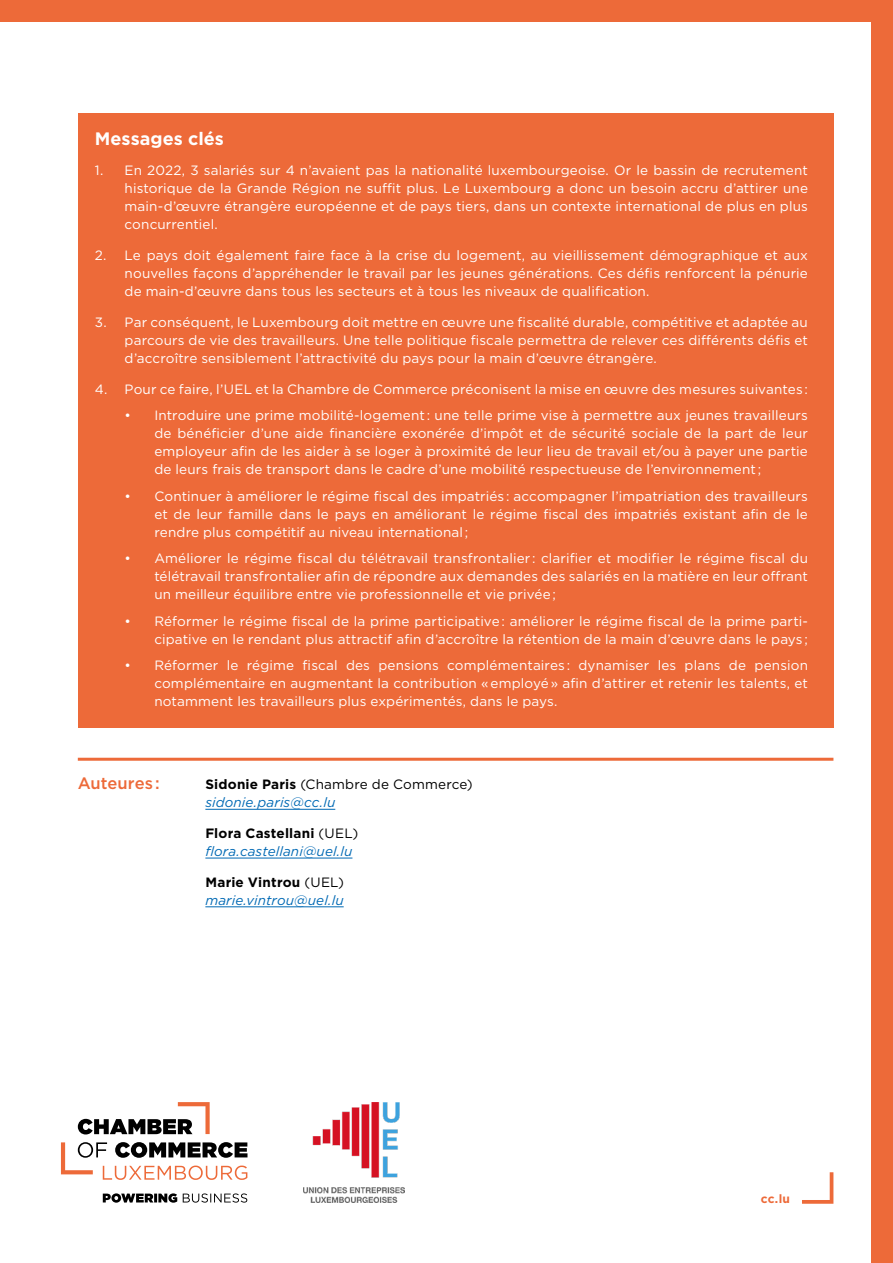
<style>
.page{position:relative;width:893px;height:1263px;background:#fff}
.page>*{position:absolute;margin:0;border:0;box-sizing:border-box;transform-origin:0 0}
.t1{font:700 18px "Gotham";color:#fff}
.t2{font:500 16.5px "Gotham";letter-spacing:.005em;color:#ed6a39}
.t3{font:13.5px/18px "Gotham";letter-spacing:.01em;color:#fff;text-align:justify}
.t4{font:italic 13.5px/18px "Gotham";letter-spacing:.01em;color:#0069b4}
.t5{font:13.5px/18px "Gotham";letter-spacing:.015em;color:#000}
.t6{font:700 12px "Gotham";color:#ed6a39}
.s1{font-weight:700}
.s2{font-style:italic;color:#0069b4}
.s3{font-weight:700;font-style:normal;color:#000}
.s4{font-style:normal;color:#000}
</style>
<div class="page">
<div style="left:0;top:0;width:893px;height:21px;background:#ed6a39"></div>
<div style="left:872px;top:0;width:21px;height:1263px;background:#ed6a39"></div>
<svg style="left:802px;top:1172px;width:32px;height:32px"></svg>
<hr style="left:205px;top:809px;width:130px;height:1px;background:#0069b4">
<hr style="left:205px;top:858px;width:147px;height:1px;background:#0069b4">
<hr style="left:205px;top:906px;width:139px;height:1px;background:#0069b4">
<div style="left:78px;top:113px;width:755px;height:614px;background:#ed6a39"></div>
<hr style="left:78px;top:758px;width:755px;height:3px;background:#ed6a39">
<svg style="left:78px;top:1102px;width:132px;height:33px"></svg>
<svg style="left:61px;top:1142px;width:187px;height:38px"></svg>
<svg style="left:103px;top:1193px;width:145px;height:10px"></svg>
<img style="left:304px;top:1102px;width:101px;height:101px">
<h1 class="t1" style="left:95px;top:128px;width:131px">Messages clés</h1>
<p class="t3" style="left:125px;top:161px;width:685px;text-indent:-30px">1. En 2022, 3 salariés sur 4 n’avaient pas la nationalité luxembourgeoise. Or le bassin de recrutement historique de la Grande Région ne suffit plus. Le Luxembourg a donc un besoin accru d’attirer une main-d’œuvre étrangère européenne et de pays tiers, dans un contexte international de plus en plus concurrentiel.</p>
<p class="t3" style="left:125px;top:246px;width:685px;text-indent:-30px">2. Le pays doit également faire face à la crise du logement, au vieillissement démographique et aux nouvelles façons d’appréhender le travail par les jeunes générations. Ces défis renforcent la pénurie de main-d’œuvre dans tous les secteurs et à tous les niveaux de qualification.</p>
<p class="t3" style="left:125px;top:313px;width:685px;text-indent:-30px">3. Par conséquent, le Luxembourg doit mettre en œuvre une fiscalité durable, compétitive et adaptée au parcours de vie des travailleurs. Une telle politique fiscale permettra de relever ces différents défis et d’accroître sensiblement l’attractivité du pays pour la main d’œuvre étrangère.</p>
<p class="t3" style="left:95px;top:379px;width:715px">4. Pour ce faire, l’UEL et la Chambre de Commerce préconisent la mise en œuvre des mesures suivantes :</p>
<p class="t3" style="left:154px;top:406px;width:655px;text-indent:-30px">• Introduire une prime mobilité-logement : une telle prime vise à permettre aux jeunes travailleurs de bénéficier d’une aide financière exonérée d’impôt et de sécurité sociale de la part de leur employeur afin de les aider à se loger à proximité de leur lieu de travail et/ou à payer une partie de leurs frais de transport dans le cadre d’une mobilité respectueuse de l’environnement ;</p>
<p class="t3" style="left:154px;top:486px;width:655px;text-indent:-30px">• Continuer à améliorer le régime fiscal des impatriés : accompagner l’impatriation des travailleurs et de leur famille dans le pays en améliorant le régime fiscal des impatriés existant afin de le rendre plus compétitif au niveau international ;</p>
<p class="t3" style="left:154px;top:549px;width:655px;text-indent:-30px">• Améliorer le régime fiscal du télétravail transfrontalier : clarifier et modifier le régime fiscal du télétravail transfrontalier afin de répondre aux demandes des salariés en la matière en leur offrant un meilleur équilibre entre vie professionnelle et vie privée ;</p>
<p class="t3" style="left:125px;top:611px;width:685px;text-align:right">• Réformer le régime fiscal de la prime participative : améliorer le régime fiscal de la prime parti&shy;cipative en le rendant plus attractif afin d’accroître la rétention de la main d’œuvre dans le pays ;</p>
<p class="t3" style="left:154px;top:656px;width:655px;text-indent:-30px">• Réformer le régime fiscal des pensions complémentaires : dynamiser les plans de pension complémentaire en augmentant la contribution « employé » afin d’attirer et retenir les talents, et notamment les travailleurs plus expérimentés, dans le pays.</p>
<p class="t2" style="left:78px;top:772px;width:83px">Auteures :</p>
<p class="t5" style="left:205px;top:775px;width:269px"><span class="s1">Sidonie Paris</span> (Chambre de Commerce) <span class="s2">sidonie.paris@cc.lu</span></p>
<p class="t4" style="left:205px;top:824px;width:154px"><span class="s3">Flora Castellani</span> <span class="s4">(UEL) </span>flora.castellani@uel.lu</p>
<p class="t4" style="left:205px;top:873px;width:140px"><span class="s3">Marie Vintrou</span> <span class="s4">(UEL) </span>marie.vintrou@uel.lu</p>
<p class="t6" style="left:761px;top:1192px;width:31px">cc.lu</p>
</div>
